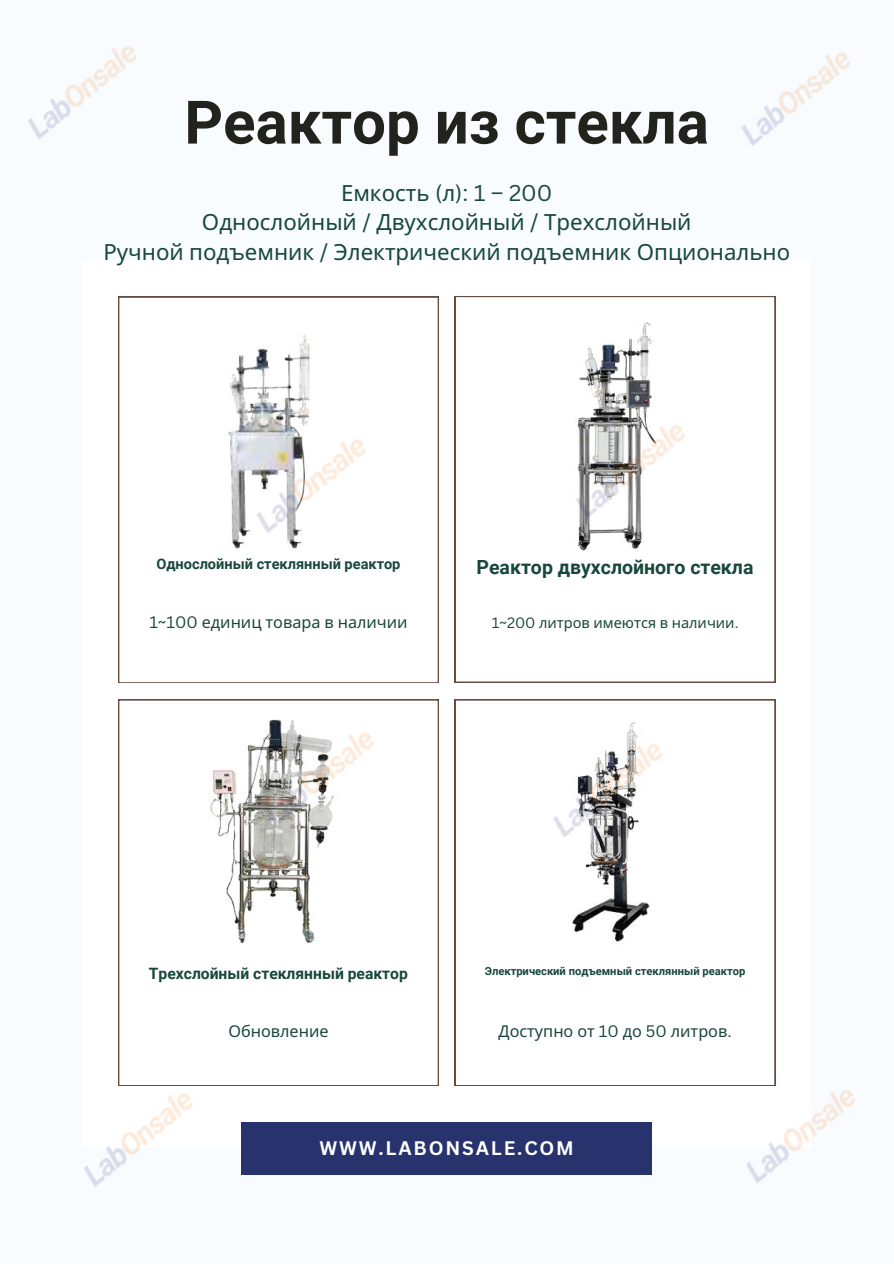
<style>
.page{position:relative;width:894px;height:1264px;background:#fff}
.page>*{position:absolute;margin:0;border:0;box-sizing:border-box;transform-origin:0 0}
.t1{font:700 60px "Roboto";color:#21231c}
.t2{font:22.2px/29.2px "Noto Sans";color:#18473c;text-align:center}
.t3{font:700 19.5px "Roboto";color:#18473c}
.t4{font:700 19.05px "Canva Sans";letter-spacing:.095em;color:#fff}
.t5{font:16.2px "Noto Sans";color:#18473c}
.t6{font:700 15.6px "Roboto";color:#18473c}
.t7{font:700 14.55px "Roboto";color:#18473c}
.t8{font:14.55px "Noto Sans";color:#18473c}
.t9{font:700 11.1px "Roboto";color:#18473c}
.s1{font-family:"Canva Sans"}
</style>
<div class="page">
<div style="left:0;top:0;width:893px;height:1263px;background:#f8fcff"></div>
<div style="left:83px;top:261px;width:727px;height:886px;background:#fff"></div>
<svg style="left:118px;top:297px;width:320px;height:385px"></svg>
<svg style="left:118px;top:699px;width:320px;height:386px"></svg>
<svg style="left:454px;top:699px;width:321px;height:386px"></svg>
<div style="left:241px;top:1121px;width:411px;height:53px;background:#28336e"></div>
<img style="left:203px;top:316px;width:151px;height:50px">
<svg style="left:454px;top:296px;width:321px;height:386px"></svg>
<img style="left:500px;top:316px;width:229px;height:236px">
<img style="left:28px;top:46px;width:109px;height:93px">
<img style="left:184px;top:714px;width:188px;height:235px">
<img style="left:502px;top:713px;width:224px;height:235px">
<img style="left:203px;top:659px;width:233px;height:233px">
<img style="left:491px;top:670px;width:233px;height:233px">
<img style="left:741px;top:52px;width:110px;height:94px">
<img style="left:195px;top:366px;width:233px;height:233px">
<img style="left:684px;top:1016px;width:171px;height:167px">
<img style="left:514px;top:352px;width:233px;height:233px">
<img style="left:84px;top:1020px;width:171px;height:167px">
<h1 class="t1" style="left:184px;top:88px;width:526px">Реактор из стекла</h1>
<p class="t2" style="left:103px;top:178px;width:688px">Емкость <span class="s1">(</span>л<span class="s1">): 1 – 200<br></span>Однослойный <span class="s1">/</span> Двухслойный <span class="s1">/</span> Трехслойный<br>Ручной подъемник <span class="s1">/</span> Электрический подъемник Опционально</p>
<p class="t7" style="left:156px;top:555px;width:245px">Однослойный стеклянный реактор</p>
<p class="t5" style="left:149px;top:611px;width:260px"><span class="s1">1~100</span> единиц товара в наличии</p>
<p class="t3" style="left:476px;top:556px;width:278px">Реактор двухслойного стекла</p>
<p class="t8" style="left:491px;top:612px;width:248px"><span class="s1">1~200</span> литров имеются в наличии<span class="s1">.</span></p>
<p class="t6" style="left:149px;top:964px;width:260px">Трехслойный стеклянный реактор</p>
<p class="t5" style="left:228px;top:1019px;width:102px">Обновление</p>
<p class="t9" style="left:484px;top:964px;width:262px">Электрический подъемный стеклянный реактор</p>
<p class="t5" style="left:498px;top:1019px;width:234px">Доступно от <span class="s1">10</span> до <span class="s1">50</span> литров<span class="s1">.</span></p>
<p class="t4" style="left:319px;top:1134px;width:256px">WWW.LABONSALE.COM</p>
</div>
